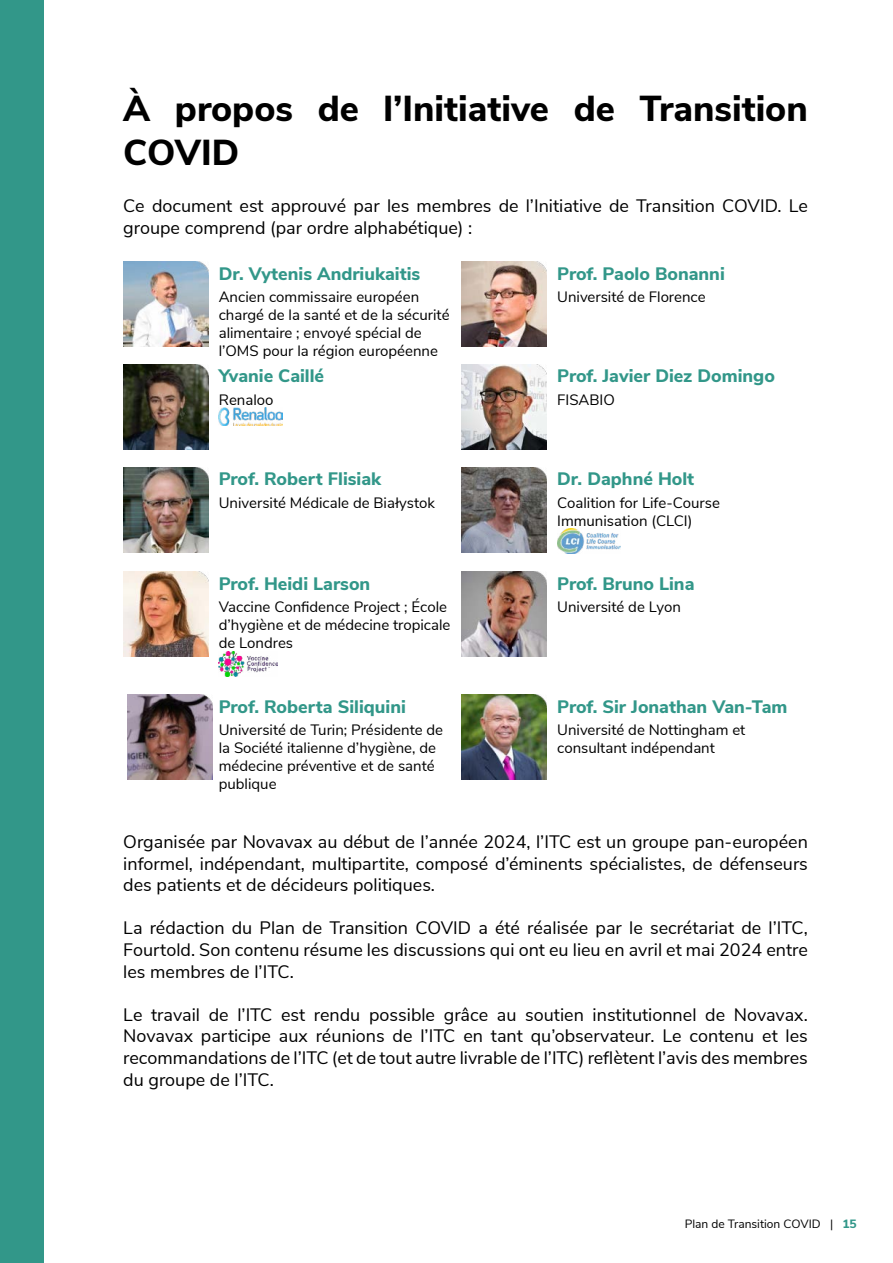
<style>
.page{position:relative;width:893px;height:1263px;background:#fff}
.page>*{position:absolute;margin:0;border:0;box-sizing:border-box;transform-origin:0 0}
.t1{font:800 36px/43.2px "Nunito Sans";color:#000}
.t2{font:18px/21.6px "Nunito Sans";color:#000;text-align:justify}
.t3{font:800 18px "Nunito Sans";color:#329789}
.t4{font:15px/18px "Nunito Sans";color:#000}
.t5{font:12px "Nunito Sans";color:#000}
.s1{font-weight:800;color:#329789}
</style>
<div class="page">
<div style="left:0;top:0;width:44px;height:1263px;background:#329789"></div>
<img style="left:123px;top:261px;width:85px;height:85px">
<img style="left:462px;top:261px;width:85px;height:85px">
<img style="left:123px;top:364px;width:85px;height:85px">
<img style="left:219px;top:408px;width:63px;height:17px">
<img style="left:462px;top:364px;width:85px;height:85px">
<img style="left:123px;top:467px;width:85px;height:85px">
<img style="left:462px;top:467px;width:85px;height:85px">
<img style="left:557px;top:529px;width:63px;height:25px">
<img style="left:123px;top:572px;width:85px;height:85px">
<img style="left:219px;top:651px;width:59px;height:26px">
<img style="left:462px;top:572px;width:85px;height:85px">
<img style="left:127px;top:695px;width:85px;height:85px">
<img style="left:462px;top:695px;width:85px;height:85px">
<h1 class="t1" style="left:123px;top:85px;width:686px">À propos de l’Initiative de Transition<br>COVID</h1>
<p class="t2" style="left:123px;top:194px;width:686px">Ce document est approuvé par les membres de l’Initiative de Transition COVID. Le groupe comprend (par ordre alphabétique) :</p>
<p class="t3" style="left:219px;top:260px;width:203px">Dr. Vytenis Andriukaitis</p>
<p class="t4" style="left:219px;top:287px;width:232px">Ancien commissaire européen chargé de la santé et de la sécurité alimentaire ; envoyé spécial de l’OMS pour la région européenne</p>
<p class="t3" style="left:557px;top:260px;width:169px">Prof. Paolo Bonanni</p>
<p class="t4" style="left:557px;top:287px;width:150px">Université de Florence</p>
<p class="t3" style="left:219px;top:363px;width:107px">Yvanie Caillé</p>
<p class="t4" style="left:219px;top:390px;width:56px">Renaloo</p>
<p class="t3" style="left:219px;top:466px;width:164px">Prof. Robert Flisiak</p>
<p class="t4" style="left:219px;top:492px;width:218px">Université Médicale de Białystok</p>
<p class="t3" style="left:219px;top:571px;width:153px">Prof. Heidi Larson</p>
<p class="t4" style="left:219px;top:597px;width:233px">Vaccine Confidence Project ; École d’hygiène et de médecine tropicale de Londres</p>
<p class="t3" style="left:219px;top:693px;width:189px">Prof. Roberta Siliquini</p>
<p class="t4" style="left:219px;top:720px;width:226px">Université de Turin; Présidente de la Société italienne d’hygiène, de médecine préventive et de santé publique</p>
<p class="t3" style="left:557px;top:363px;width:219px">Prof. Javier Diez Domingo</p>
<p class="t4" style="left:557px;top:390px;width:59px">FISABIO</p>
<p class="t3" style="left:557px;top:466px;width:139px">Dr. Daphné Holt</p>
<p class="t4" style="left:557px;top:492px;width:164px">Coalition for Life-Course<br>Immunisation (CLCI)</p>
<p class="t3" style="left:557px;top:571px;width:139px">Prof. Bruno Lina</p>
<p class="t4" style="left:557px;top:597px;width:125px">Université de Lyon</p>
<p class="t3" style="left:557px;top:693px;width:232px">Prof. Sir Jonathan Van-Tam</p>
<p class="t4" style="left:557px;top:720px;width:190px">Université de Nottingham et consultant indépendant</p>
<p class="t2" style="left:123px;top:830px;width:686px">Organisée par Novavax au début de l’année 2024, l’ITC est un groupe pan-européen informel, indépendant, multipartite, composé d’éminents spécialistes, de défenseurs des patients et de décideurs politiques.</p>
<p class="t2" style="left:123px;top:916px;width:686px">La rédaction du Plan de Transition COVID a été réalisée par le secrétariat de l’ITC, Fourtold. Son contenu résume les discussions qui ont eu lieu en avril et mai 2024 entre les membres de l’ITC.</p>
<p class="t2" style="left:123px;top:1003px;width:686px">Le travail de l’ITC est rendu possible grâce au soutien institutionnel de Novavax.<br>Novavax participe aux réunions de l’ITC en tant qu’observateur. Le contenu et les recommandations de l’ITC (et de tout autre livrable de l’ITC) reflètent l’avis des membres du groupe de l’ITC.</p>
<p class="t5" style="left:685px;top:1215px;width:174px">Plan de Transition COVID | <span class="s1">15</span></p>
</div>
